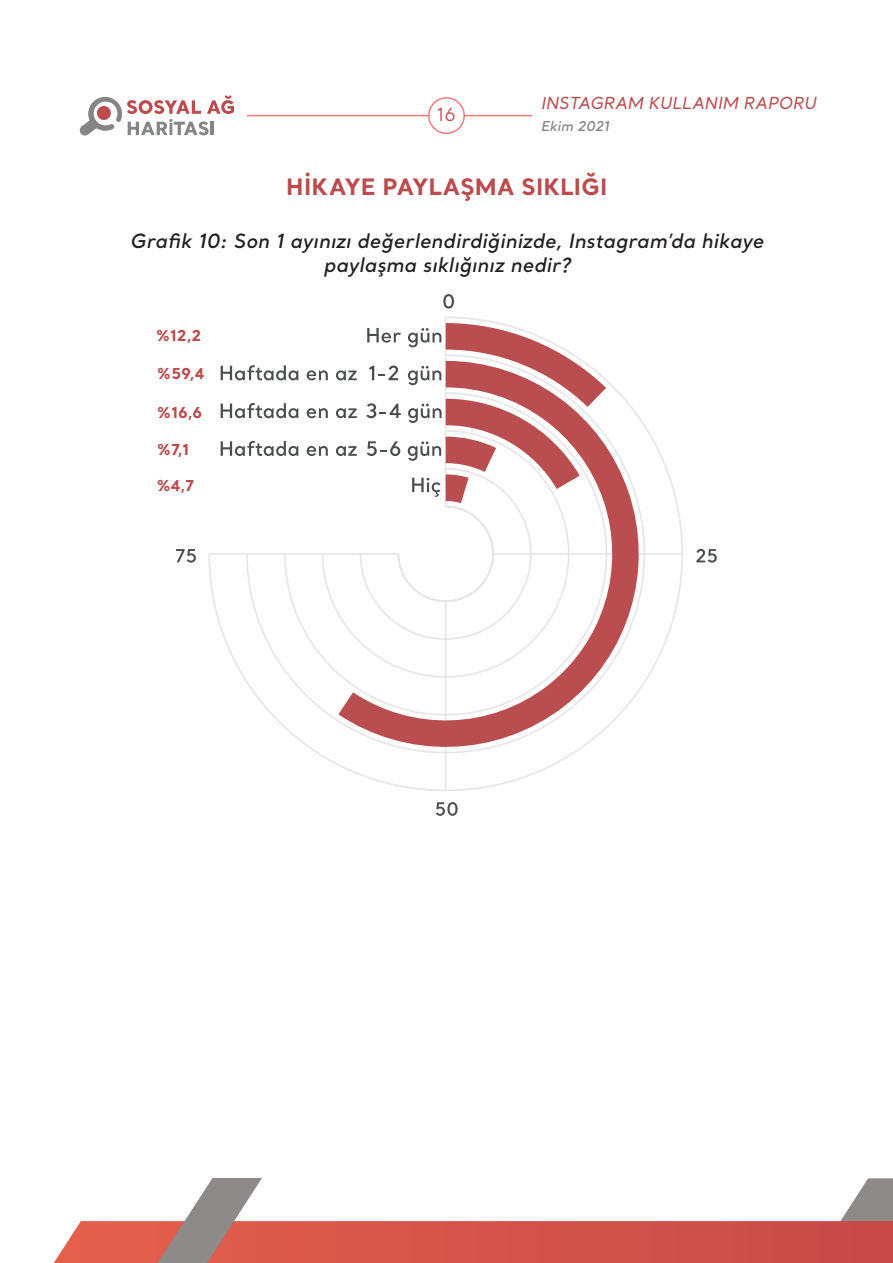
<style>
.page{position:relative;width:893px;height:1263px;background:#fff}
.page>*{position:absolute;margin:0;border:0;box-sizing:border-box;transform-origin:0 0}
.ANA_METIN{font:700 22.5px "Santral";letter-spacing:.01em;color:#ba4c4e}
.ANA_METIN-2{font:italic 600 19.5px/23.4px "Santral";letter-spacing:.01em;color:#231f20;text-align:center}
.t1{font:18px "Santral";color:#ba4c4e}
.t2{font:italic 500 16.5px "Santral";color:#ba4c4e}
.t3{font:700 15px "Santral";color:#ba4c4d}
.t4{font:italic 600 13.5px "Santral";color:#848587}
</style>
<div class="page">
<hr style="left:247px;top:115px;width:285px;height:1px;background:#f37b7d">
<div style="left:429px;top:98px;width:35px;height:35px;background:#fff;border-radius:50%"></div>
<div style="left:428px;top:97px;width:37px;height:37px;border:2px solid #f37b7d;border-radius:50%"></div>
<svg style="left:79px;top:96px;width:155px;height:40px"></svg>
<svg style="left:54px;top:1178px;width:839px;height:85px"></svg>
<svg style="left:176px;top:549px;width:20px;height:14px"></svg>
<svg style="left:436px;top:802px;width:22px;height:14px"></svg>
<svg style="left:696px;top:549px;width:21px;height:14px"></svg>
<svg style="left:443px;top:294px;width:11px;height:14px"></svg>
<svg style="left:208px;top:316px;width:475px;height:475px"></svg>
<svg style="left:338px;top:361px;width:317px;height:399px"></svg>
<svg style="left:408px;top:323px;width:198px;height:180px"></svg>
<p class="t1" style="left:437px;top:103px;width:21px">16</p>
<p class="t2" style="left:541px;top:92px;width:277px">INSTAGRAM KULLANIM RAPORU</p>
<p class="t4" style="left:541px;top:117px;width:70px">Ekim 2021</p>
<p class="ANA_METIN" style="left:286px;top:172px;width:323px">HİKAYE PAYLAŞMA SIKLIĞI</p>
<p class="ANA_METIN-2" style="left:130px;top:229px;width:635px">Grafik 10: Son 1 ayınızı değerlendirdiğinizde, Instagram’da hikaye paylaşma sıklığınız nedir?</p>
<p class="t3" style="left:156px;top:325px;width:47px">%12,2</p>
<p class="t3" style="left:157px;top:363px;width:49px">%59,4</p>
<p class="t3" style="left:157px;top:402px;width:47px">%16,6</p>
<p class="t3" style="left:157px;top:439px;width:34px">%7,1</p>
<p class="t3" style="left:156px;top:476px;width:39px">%4,7</p>
</div>
